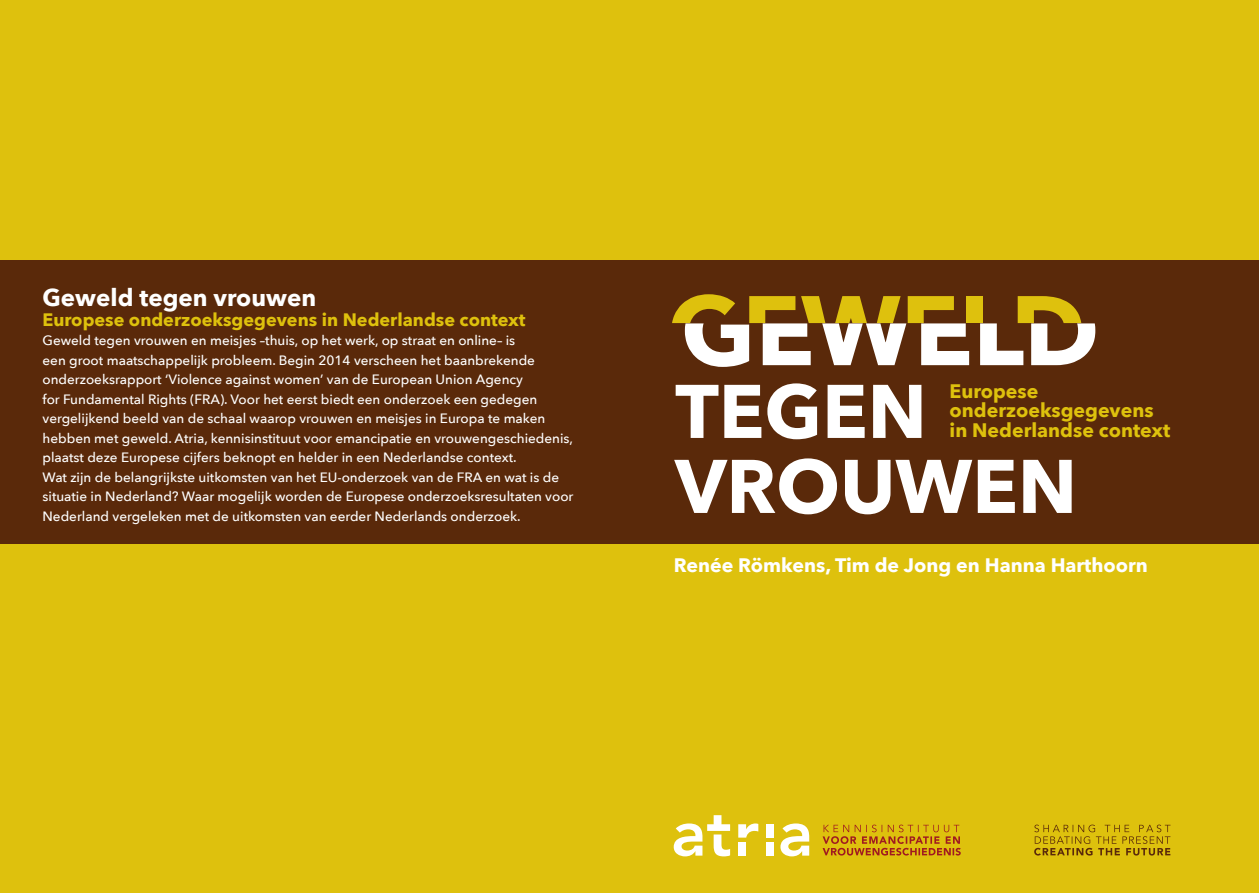
<style>
.page{position:relative;width:1259px;height:893px;background:#dec10d}
.page>*{position:absolute;margin:0;border:0;box-sizing:border-box;transform-origin:0 0}
.t1{font:700 24px "Avenir Next";color:#fff}
.t2{font:700 19.5px/19.5px "Avenir Next";color:#dec10d}
.t3{font:700 19.5px "Avenir Next";color:#fff}
.t4{font:700 18px "Avenir Next";color:#dec10d}
.t5{font:500 13.5px/19.5px "Avenir Next";color:#fff}
</style>
<div class="page">
<div style="left:0;top:260px;width:1259px;height:284px;background:#5a290a"></div>
<div style="left:966px;top:296px;width:17px;height:27px;background:#dec10d"></div>
<svg style="left:980px;top:296px;width:115px;height:69px"></svg>
<svg style="left:672px;top:294px;width:297px;height:73px"></svg>
<svg style="left:675px;top:385px;width:43px;height:53px"></svg>
<svg style="left:724px;top:385px;width:37px;height:53px"></svg>
<svg style="left:767px;top:383px;width:50px;height:56px"></svg>
<svg style="left:827px;top:385px;width:37px;height:53px"></svg>
<svg style="left:873px;top:385px;width:48px;height:53px"></svg>
<svg style="left:674px;top:458px;width:163px;height:56px"></svg>
<svg style="left:845px;top:460px;width:170px;height:54px"></svg>
<svg style="left:1023px;top:460px;width:48px;height:53px"></svg>
<svg style="left:1034px;top:825px;width:136px;height:30px"></svg>
<svg style="left:822px;top:825px;width:138px;height:30px"></svg>
<svg style="left:673px;top:815px;width:57px;height:41px"></svg>
<div style="left:738px;top:842px;width:8px;height:14px;background:#fff"></div>
<svg style="left:738px;top:823px;width:20px;height:15px"></svg>
<div style="left:765px;top:824px;width:8px;height:14px;background:#fff"></div>
<div style="left:765px;top:842px;width:8px;height:14px;background:#fff"></div>
<svg style="left:780px;top:823px;width:29px;height:33px"></svg>
<h1 class="t1" style="left:43px;top:283px;width:275px">Geweld tegen vrouwen</h1>
<h3 class="t4" style="left:43px;top:308px;width:484px">Europese onderzoeksgegevens in Nederlandse context</h3>
<p class="t5" style="left:43px;top:331px;width:532px">Geweld tegen vrouwen en meisjes –thuis, op het werk, op straat en online– is<br>een groot maatschappelijk probleem. Begin 2014 verscheen het baanbrekende onderzoeksrapport ‘Violence against women’ van de European Union Agency<br>for Fundamental Rights (FRA). Voor het eerst biedt een onderzoek een gedegen vergelijkend beeld van de schaal waarop vrouwen en meisjes in Europa te maken hebben met geweld. Atria, kennisinstituut voor emancipatie en vrouwengeschiedenis, plaatst deze Europese cijfers beknopt en helder in een Nederlandse context.<br>Wat zijn de belangrijkste uitkomsten van het EU-onderzoek van de FRA en wat is de situatie in Nederland? Waar mogelijk worden de Europese onderzoeksresultaten voor Nederland vergeleken met de uitkomsten van eerder Nederlands onderzoek.</p>
<h2 class="t2" style="left:949px;top:381px;width:222px">Europese onderzoeksgegevens in Nederlandse context</h2>
<h2 class="t3" style="left:674px;top:553px;width:475px">Renée Römkens, Tim de Jong en Hanna Harthoorn</h2>
</div>
